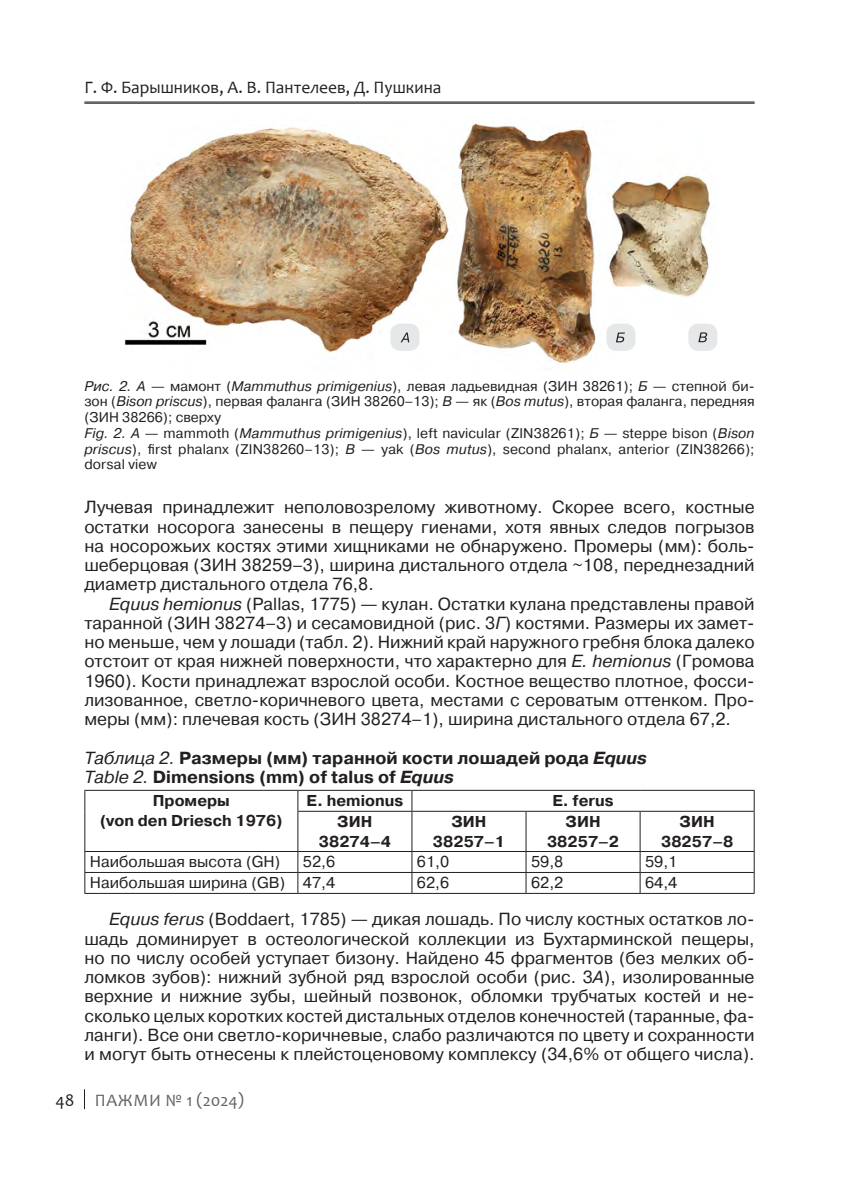
<style>
.page{position:relative;width:844px;height:1191px;background:#fff}
.page>*{position:absolute;margin:0;border:0;box-sizing:border-box;transform-origin:0 0}
.t1{font:17.5px/19.2px "Pragmatica";color:#231f20;text-align:justify}
.t2{font:700 17.5px/19.2px "Pragmatica";color:#231f20}
.t3{font:17.5px "Candara";color:#231f20}
.t4{font:17.5px "Candara";letter-spacing:.02em;color:#636366}
.t5{font:700 15.75px/19.2px "Pragmatica";color:#231f20;text-align:center}
.t6{font:15.75px "Pragmatica";color:#231f20}
.t7{font:14px/15.8px "Pragmatica";letter-spacing:.01em;color:#231f20}
.s1{font-style:italic}
.s2{font-weight:400;font-style:italic}
.s3{color:#231f20}
</style>
<div class="page">
<svg style="left:84px;top:1089px;width:1px;height:20px"></svg>
<hr style="left:84px;top:102px;width:670px;height:1px;background:#231f20">
<hr style="left:84px;top:103px;width:670px;height:1px;background:#231f20">
<hr style="left:84px;top:790px;width:214px;height:1px;background:#231f20">
<hr style="left:298px;top:790px;width:114px;height:1px;background:#231f20">
<hr style="left:412px;top:790px;width:114px;height:1px;background:#231f20">
<hr style="left:526px;top:790px;width:114px;height:1px;background:#231f20">
<hr style="left:640px;top:790px;width:114px;height:1px;background:#231f20">
<hr style="left:297px;top:811px;width:115px;height:1px;background:#231f20">
<hr style="left:412px;top:811px;width:114px;height:1px;background:#231f20">
<hr style="left:526px;top:811px;width:114px;height:1px;background:#231f20">
<hr style="left:640px;top:811px;width:114px;height:1px;background:#231f20">
<hr style="left:84px;top:851px;width:214px;height:1px;background:#231f20">
<hr style="left:298px;top:851px;width:114px;height:1px;background:#231f20">
<hr style="left:412px;top:851px;width:114px;height:1px;background:#231f20">
<hr style="left:526px;top:851px;width:114px;height:1px;background:#231f20">
<hr style="left:640px;top:851px;width:114px;height:1px;background:#231f20">
<hr style="left:84px;top:872px;width:214px;height:1px;background:#231f20">
<hr style="left:298px;top:872px;width:114px;height:1px;background:#231f20">
<hr style="left:412px;top:872px;width:114px;height:1px;background:#231f20">
<hr style="left:526px;top:872px;width:114px;height:1px;background:#231f20">
<hr style="left:640px;top:872px;width:114px;height:1px;background:#231f20">
<hr style="left:84px;top:893px;width:214px;height:1px;background:#231f20">
<hr style="left:298px;top:893px;width:114px;height:1px;background:#231f20">
<hr style="left:412px;top:893px;width:114px;height:1px;background:#231f20">
<hr style="left:526px;top:893px;width:114px;height:1px;background:#231f20">
<hr style="left:640px;top:893px;width:114px;height:1px;background:#231f20">
<svg style="left:84px;top:790px;width:1px;height:21px"></svg>
<hr style="left:84px;top:811px;width:1px;height:40px;background:#231f20">
<svg style="left:84px;top:852px;width:1px;height:41px"></svg>
<svg style="left:297px;top:790px;width:1px;height:21px"></svg>
<svg style="left:411px;top:790px;width:1px;height:21px"></svg>
<svg style="left:753px;top:790px;width:1px;height:21px"></svg>
<hr style="left:297px;top:811px;width:1px;height:40px;background:#231f20">
<hr style="left:411px;top:811px;width:1px;height:40px;background:#231f20">
<hr style="left:525px;top:811px;width:1px;height:40px;background:#231f20">
<hr style="left:639px;top:811px;width:1px;height:40px;background:#231f20">
<hr style="left:753px;top:811px;width:1px;height:40px;background:#231f20">
<svg style="left:297px;top:852px;width:1px;height:41px"></svg>
<svg style="left:411px;top:852px;width:1px;height:41px"></svg>
<svg style="left:525px;top:852px;width:1px;height:41px"></svg>
<svg style="left:639px;top:852px;width:1px;height:41px"></svg>
<svg style="left:753px;top:852px;width:1px;height:41px"></svg>
<img style="left:124px;top:122px;width:593px;height:243px">
<div style="left:390px;top:324px;width:29px;height:27px;background:#e6e7e9;border-radius:10px"></div>
<div style="left:606px;top:324px;width:29px;height:27px;background:#e6e7e9;border-radius:10px"></div>
<div style="left:688px;top:324px;width:29px;height:27px;background:#e6e7e9;border-radius:10px"></div>
<svg style="left:401px;top:332px;width:8px;height:10px"></svg>
<svg style="left:616px;top:332px;width:8px;height:10px"></svg>
<svg style="left:698px;top:332px;width:9px;height:10px"></svg>
<p class="t3" style="left:84px;top:77px;width:358px">Г. Ф. Барышников, А. В. Пантелеев, Д. Пушкина</p>
<p class="t7" style="left:84px;top:378px;width:671px"><span class="s1">Рис. 2. A</span> — мамонт (<span class="s1">Mammuthus primigenius</span>), левая ладьевидная (ЗИН 38261); <span class="s1">Б</span> — степной би&shy;зон (<span class="s1">Bison priscus</span>), первая фаланга (ЗИН 38260–13); <span class="s1">В</span> — як (<span class="s1">Bos mutus</span>), вторая фаланга, передняя (ЗИН 38266); сверху<br><span class="s1">Fig. 2. A</span> — mammoth (<span class="s1">Mammuthus primigenius</span>), left navicular (ZIN38261); <span class="s1">Б</span> — steppe bison (<span class="s1">Bison priscus</span>), first phalanx (ZIN38260–13); <span class="s1">В</span> — yak (<span class="s1">Bos mutus</span>), second phalanx, anterior (ZIN38266); dorsal view</p>
<p class="t1" style="left:84px;top:498px;width:671px">Лучевая принадлежит неполовозрелому животному. Скорее всего, костные остатки носорога занесены в пещеру гиенами, хотя явных следов погрызов на носорожьих костях этими хищниками не обнаружено. Промеры (мм): боль&shy;шеберцовая (ЗИН 38259–3), ширина дистального отдела ~108, переднезадний диаметр дистального отдела 76,8.</p>
<p class="t1" style="left:84px;top:594px;width:671px;text-indent:25px"><span class="s1">Equus hemionus</span> (Pallas, 1775) — кулан. Остатки кулана представлены правой таранной (ЗИН 38274–3) и сесамовидной (рис. 3<span class="s1">Г</span>) костями. Размеры их замет&shy;но меньше, чем у лошади (табл. 2). Нижний край наружного гребня блока далеко отстоит от края нижней поверхности, что характерно для <span class="s1">E. hemionus</span> (Громова 1960). Кости принадлежат взрослой особи. Костное вещество плотное, фосси&shy;лизованное, светло-коричневого цвета, местами с сероватым оттенком. Про&shy;меры (мм): плечевая кость (ЗИН 38274–1), ширина дистального отдела 67,2.</p>
<p class="t2" style="left:84px;top:748px;width:564px"><span class="s2">Таблица 2.</span> Размеры (мм) таранной кости лошадей рода <span class="s1">Equus<br></span><span class="s2">Table 2.</span> Dimensions (mm) of talus of <span class="s1">Equus</span></p>
<p class="t5" style="left:100px;top:791px;width:184px">Промеры<br>(von den Driesch 1976)</p>
<p class="t5" style="left:306px;top:791px;width:98px">E. hemionus</p>
<p class="t5" style="left:552px;top:791px;width:63px">E. ferus</p>
<p class="t5" style="left:319px;top:812px;width:74px">ЗИН<br>38274–4</p>
<p class="t5" style="left:433px;top:812px;width:74px">ЗИН<br>38257–1</p>
<p class="t5" style="left:547px;top:812px;width:74px">ЗИН<br>38257–2</p>
<p class="t5" style="left:661px;top:812px;width:74px">ЗИН<br>38257–8</p>
<p class="t6" style="left:90px;top:852px;width:192px">Наибольшая высота (GH)</p>
<p class="t6" style="left:303px;top:852px;width:34px">52,6</p>
<p class="t6" style="left:417px;top:852px;width:34px">61,0</p>
<p class="t6" style="left:531px;top:852px;width:34px">59,8</p>
<p class="t6" style="left:645px;top:852px;width:34px">59,1</p>
<p class="t6" style="left:90px;top:873px;width:247px">Наибольшая ширина (GB) 47,4</p>
<p class="t6" style="left:417px;top:873px;width:34px">62,6</p>
<p class="t6" style="left:531px;top:873px;width:34px">62,2</p>
<p class="t6" style="left:645px;top:873px;width:34px">64,4</p>
<p class="t1" style="left:84px;top:910px;width:671px;text-indent:25px"><span class="s1">Equus ferus</span> (Boddaert, 1785) — дикая лошадь. По числу костных остатков ло&shy;шадь доминирует в остеологической коллекции из Бухтарминской пещеры, но по числу особей уступает бизону. Найдено 45 фрагментов (без мелких об&shy;ломков зубов): нижний зубной ряд взрослой особи (рис. 3<span class="s1">А</span>), изолированные верхние и нижние зубы, шейный позвонок, обломки трубчатых костей и не&shy;сколько целых коротких костей дистальных отделов конечностей (таранные, фа&shy;ланги). Все они светло-коричневые, слабо различаются по цвету и сохранности и могут быть отнесены к плейстоценовому комплексу (34,6% от общего числа).</p>
<p class="t4" style="left:56px;top:1088px;width:190px"><span class="s3">48</span> ПАЖМИ № 1 (2024)</p>
</div>
